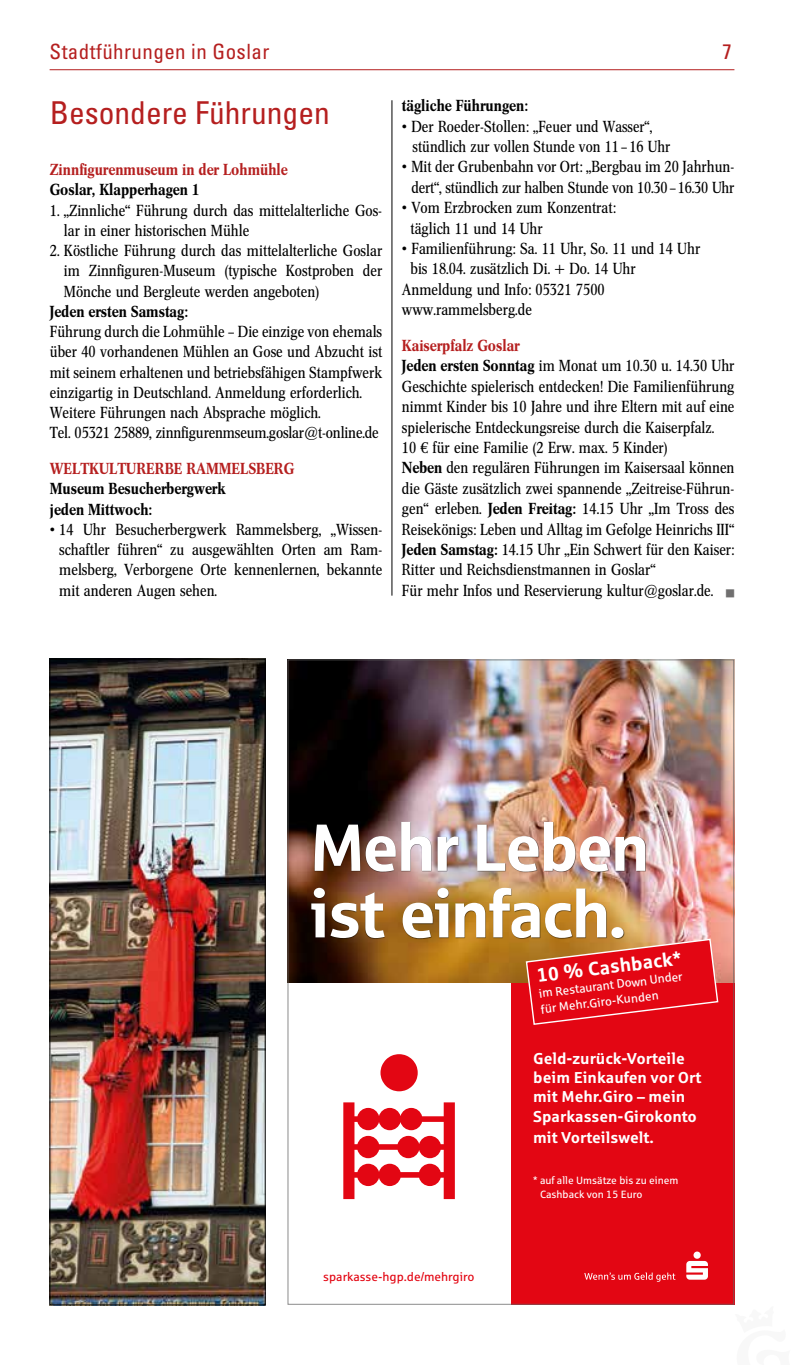
<style>
.page{position:relative;width:794px;height:1365px;background:#fff}
.page>*{position:absolute;margin:0;border:0;box-sizing:border-box;transform-origin:0 0}
.t1{font:66.5px/66.5px "Sparkasse Head";color:#fff}
.t2{font:condensed 31.5px "Univers";color:#b51f1f}
.t3{font:condensed 21px "Univers";letter-spacing:.02em;color:#b51f1f}
.t4{font:700 19.25px "Sparkasse Rg";color:#fff}
.t5{font:15.75px/20.3px "Concorde Nova";color:#000}
.t6{font:500 15.75px/20.3px "Concorde Nova";color:#000}
.t7{font:700 15.75px/19.2px "Sparkasse Rg";color:#fff}
.t8{font:500 15.75px "Concorde Nova";color:#b51f1f}
.t9{font:12.25px/15.8px "Sparkasse Rg";color:#fff}
.t10{font:12.25px "Sparkasse Rg";color:#e30613}
.t11{font:10.5px/14px "Sparkasse Rg";color:#fff}
.s1{font-weight:500;color:#b51f1f}
.s2{font-weight:500}
.s3{font-family:"Euro Serif"}
.s4{color:#706f6f}
</style>
<div class="page">
<hr style="left:50px;top:69px;width:684px;height:1px;background:#b51f1f">
<hr style="left:392px;top:100px;width:1px;height:495px;background:#000">
<div style="left:511px;top:982px;width:223px;height:322px;background:#e30613"></div>
<svg style="left:686px;top:1251px;width:22px;height:28px"></svg>
<svg style="left:584px;top:1272px;width:91px;height:9px"></svg>
<svg style="left:343px;top:1054px;width:112px;height:144px"></svg>
<img style="left:289px;top:661px;width:443px;height:321px">
<div style="left:311px;top:821px;width:335px;height:118px;background:#000;opacity:.6"></div>
<svg style="left:525px;top:937px;width:194px;height:88px"></svg>
<img style="left:52px;top:661px;width:211px;height:641px">
<div style="left:50px;top:659px;width:215px;height:645px;border:1px solid #000"></div>
<h3 class="t3" style="left:50px;top:38px;width:221px">Stadtführungen in Goslar</h3>
<h2 class="t2" style="left:50px;top:93px;width:281px">Besondere Führungen</h2>
<p class="t8" style="left:50px;top:161px;width:239px">Zinnfigurenmuseum in der Lohmühle</p>
<p class="t6" style="left:50px;top:180px;width:151px">Goslar, Klapperhagen 1</p>
<p class="t5" style="left:64px;top:200px;width:320px;text-indent:-14px">1. „Zinnliche“ Führung durch das mittelalterliche Gos&shy;lar in einer historischen Mühle</p>
<p class="t5" style="left:64px;top:241px;width:320px;text-align:justify;text-indent:-14px">2. Köstliche Führung durch das mittelalterliche Goslar im Zinnfiguren-Museum (typische Kostproben der Mönche und Bergleute werden angeboten)</p>
<p class="t6" style="left:50px;top:302px;width:140px">Jeden ersten Samstag:</p>
<p class="t5" style="left:50px;top:321px;width:334px">Führung durch die Lohmühle – Die einzige von ehemals über 40 vorhandenen Mühlen an Gose und Abzucht ist mit seinem erhaltenen und betriebsfähigen Stampfwerk einzigartig in Deutschland. Anmeldung erforderlich.<br>Weitere Führungen nach Absprache möglich.<br>Tel. 05321 25889, zinnfigurenmseum.goslar@t-online.de</p>
<p class="t8" style="left:50px;top:459px;width:246px">WELTKULTURERBE RAMMELSBERG</p>
<p class="t6" style="left:50px;top:479px;width:177px">Museum Besucherbergwerk jeden Mittwoch:</p>
<p class="t5" style="left:59px;top:519px;width:324px;text-align:justify;text-indent:-10px">• 14 Uhr Besucherbergwerk Rammelsberg, „Wissen&shy;schaftler führen“ zu ausgewählten Orten am Ram&shy;melsberg, Verborgene Orte kennenlernen, bekannte mit anderen Augen sehen.</p>
<h3 class="t3" style="left:722px;top:38px;width:11px">7</h3>
<p class="t6" style="left:402px;top:96px;width:127px">tägliche Führungen:</p>
<p class="t5" style="left:413px;top:116px;width:259px;text-indent:-11px">• Der Roeder-Stollen: „Feuer und Wasser“, stündlich zur vollen Stunde von 11 – 16 Uhr</p>
<p class="t5" style="left:402px;top:157px;width:334px;text-align:right">• Mit der Grubenbahn vor Ort: „Bergbau im 20 Jahrhun&shy;dert“, stündlich zur halben Stunde von 10.30–16.30 Uhr</p>
<p class="t5" style="left:410px;top:198px;width:207px;text-indent:-9px">• Vom Erzbrocken zum Konzentrat: täglich 11 und 14 Uhr</p>
<p class="t5" style="left:402px;top:238px;width:300px">• Familienführung: Sa. 11 Uhr, So. 11 und 14 Uhr</p>
<p class="t5" style="left:410px;top:259px;width:227px">bis 18.04. zusätzlich Di. + Do. 14 Uhr</p>
<p class="t5" style="left:402px;top:279px;width:204px">Anmeldung und Info: 05321 7500</p>
<p class="t5" style="left:402px;top:299px;width:131px">www.rammelsberg.de</p>
<p class="t5" style="left:402px;top:335px;width:334px"><span class="s1">Kaiserpfalz Goslar<br></span><span class="s2">Jeden ersten Sonntag</span> im Monat um 10.30 u. 14.30 Uhr Geschichte spielerisch entdecken! Die Familienführung nimmt Kinder bis 10 Jahre und ihre Eltern mit auf eine spielerische Entdeckungsreise durch die Kaiserpfalz.<br>10 <span class="s3">€</span> für eine Familie (2 Erw. max. 5 Kinder)<br><span class="s2">Neben</span> den regulären Führungen im Kaisersaal können die Gäste zusätzlich zwei spannende „Zeitreise-Führun&shy;gen“ erleben. <span class="s2">Jeden Freitag:</span> 14.15 Uhr „Im Tross des Reisekönigs: Leben und Alltag im Gefolge Heinrichs III“ <span class="s2">Jeden Samstag:</span> 14.15 Uhr „Ein Schwert für den Kaiser:<br>Ritter und Reichsdienstmannen in Goslar“<br>Für mehr Infos und Reservierung kultur@goslar.de. <span class="s4">■</span></p>
<h1 class="t1" style="left:311px;top:811px;width:339px">Mehr Leben ist einfach.</h1>
<p class="t4" style="left:535px;top:963px;width:147px;rotate:-7deg">10 % Cashback*</p>
<p class="t9" style="left:538px;top:985px;width:146px;rotate:-7deg">im Restaurant Down Under für Mehr.Giro-Kunden</p>
<p class="t10" style="left:323px;top:1268px;width:153px">sparkasse-hgp.de/mehrgiro</p>
<p class="t7" style="left:533px;top:1047px;width:170px">Geld-zurück-Vorteile beim Einkaufen vor Ort mit Mehr.Giro – mein<br>Sparkassen-Girokonto</p>
<p class="t7" style="left:533px;top:1126px;width:122px">mit Vorteilswelt.</p>
<p class="t11" style="left:540px;top:1172px;width:140px;text-indent:-7px">* auf alle Umsätze bis zu einem<br>Cashback von 15 Euro</p>
</div>
